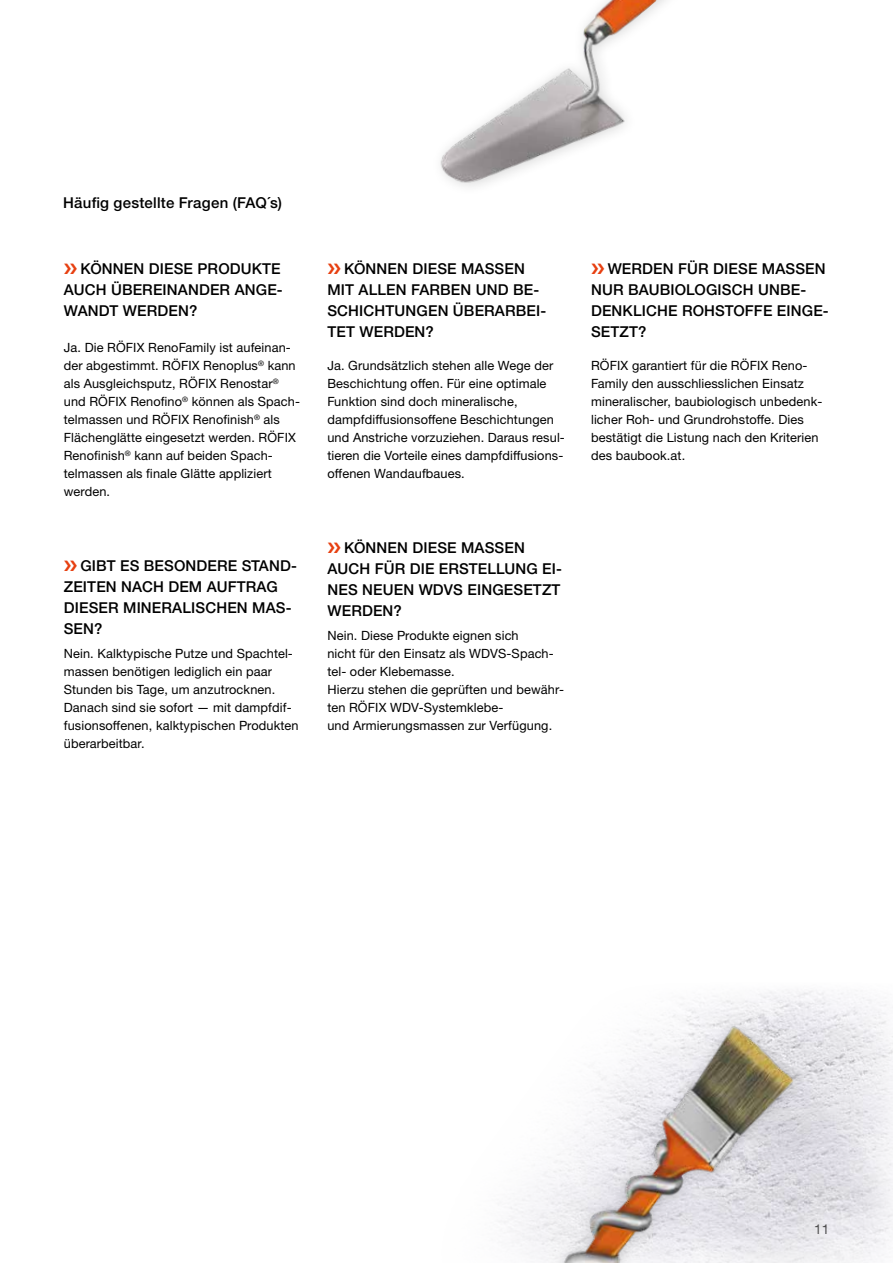
<style>
.page{position:relative;width:893px;height:1263px;background:#fff}
.page>*{position:absolute;margin:0;border:0;box-sizing:border-box;transform-origin:0 0}
.t1{font:500 15px/21px "Helvetica Neue LTW1 G";letter-spacing:.01em;color:#000}
.t2{font:13.5px "Helvetica Neue LTW1 G";color:#575756}
.t3{font:12.75px/18px "Helvetica Neue LTW1 G";letter-spacing:.01em;color:#000}
</style>
<div class="page">
<img style="left:760px;top:990px;width:133px;height:273px">
<img style="left:440px;top:0;width:221px;height:187px">
<img style="left:499px;top:994px;width:346px;height:269px">
<p class="t1" style="left:63px;top:192px;width:220px">Häufig gestellte Fragen (FAQ´s)</p>
<p class="t1" style="left:64px;top:258px;width:220px;text-indent:17px">KÖNNEN DIESE PRODUKTE<br>AUCH ÜBEREINANDER ANGE-<br>WANDT WERDEN?</p>
<p class="t3" style="left:64px;top:338px;width:238px">Ja. Die RÖFIX RenoFamily ist aufeinan&shy;der abgestimmt. RÖFIX Renoplus<sup>®</sup> kann als Ausgleichsputz, RÖFIX Renostar<sup>® </sup>und RÖFIX Renofino<sup>®</sup> können als Spach&shy;telmassen und RÖFIX Renofinish<sup>®</sup> als Flächenglätte eingesetzt werden. RÖFIX Renofinish<sup>®</sup> kann auf beiden Spach&shy;telmassen als finale Glätte appliziert werden.</p>
<p class="t1" style="left:64px;top:555px;width:235px;text-indent:17px">GIBT ES BESONDERE STAND-<br>ZEITEN NACH DEM AUFTRAG<br>DIESER MINERALISCHEN MAS-<br>SEN?</p>
<p class="t3" style="left:64px;top:644px;width:236px">Nein. Kalktypische Putze und Spachtel&shy;massen benötigen lediglich ein paar Stunden bis Tage, um anzutrocknen.<br>Danach sind sie sofort — mit dampfdif&shy;fusionsoffenen, kalktypischen Produkten überarbeitbar.</p>
<p class="t1" style="left:327px;top:258px;width:220px;text-indent:17px">KÖNNEN DIESE MASSEN<br>MIT ALLEN FARBEN UND BE-<br>SCHICHTUNGEN ÜBERARBEI-<br>TET WERDEN?</p>
<p class="t3" style="left:327px;top:356px;width:239px">Ja. Grundsätzlich stehen alle Wege der Beschichtung offen. Für eine optimale Funktion sind doch mineralische, dampfdiffusionsoffene Beschichtungen und Anstriche vorzuziehen. Daraus resul&shy;tieren die Vorteile eines dampfdiffusions&shy;offenen Wandaufbaues.</p>
<p class="t1" style="left:327px;top:537px;width:236px;text-indent:17px">KÖNNEN DIESE MASSEN<br>AUCH FÜR DIE ERSTELLUNG EI-<br>NES NEUEN WDVS EINGESETZT<br>WERDEN?</p>
<p class="t3" style="left:327px;top:626px;width:238px">Nein. Diese Produkte eignen sich<br>nicht für den Einsatz als WDVS-Spach&shy;tel- oder Klebemasse.<br>Hierzu stehen die geprüften und bewähr&shy;ten RÖFIX WDV-Systemklebe-<br>und Armierungsmassen zur Verfügung.</p>
<p class="t1" style="left:591px;top:258px;width:239px;text-indent:17px">WERDEN FÜR DIESE MASSEN<br>NUR BAUBIOLOGISCH UNBE-<br>DENKLICHE ROHSTOFFE EINGE-<br>SETZT?</p>
<p class="t3" style="left:591px;top:356px;width:233px">RÖFIX garantiert für die RÖFIX Reno-Family den ausschliesslichen Einsatz mineralischer, baubiologisch unbedenk&shy;licher Roh- und Grundrohstoffe. Dies bestätigt die Listung nach den Kriterien des baubook.at.</p>
<p class="t2" style="left:814px;top:1221px;width:17px">11</p>
</div>
